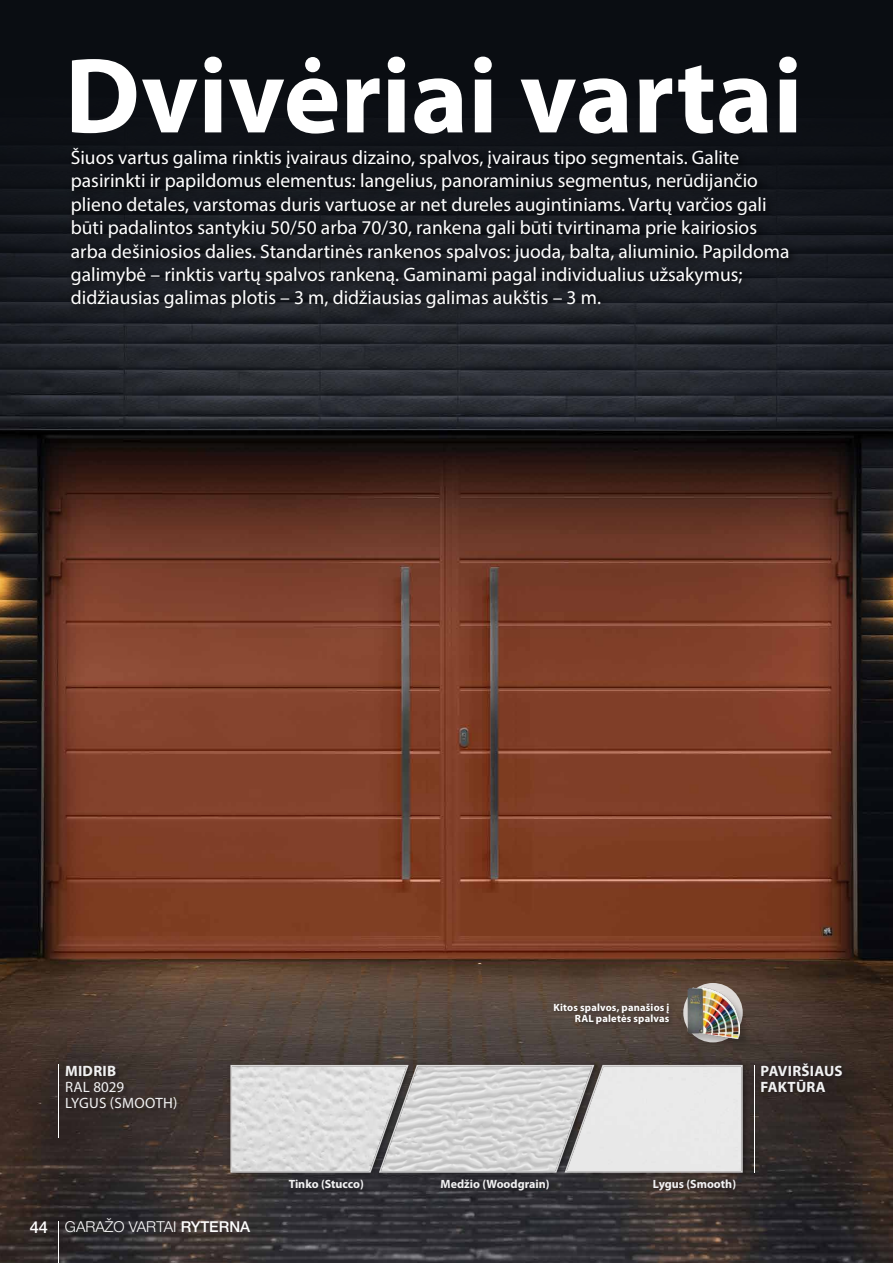
<style>
.page{position:relative;width:893px;height:1263px;background:#fff}
.page>*{position:absolute;margin:0;border:0;box-sizing:border-box;transform-origin:0 0}
.t1{font:700 108px "Myriad Pro";color:#fff}
.t2{font:19.5px/23.4px "Myriad Pro";color:#fff}
.t3{font:700 15px/15.6px "Myriad Pro";letter-spacing:.02em;color:#f1f1f2}
.t4{font:300 15px "Helvetica Neue LT Pro";color:#fff}
.t5{font:15px/15.8px "Myriad Pro";letter-spacing:.02em;color:#f1f1f2}
.t6{font:700 12px "Myriad Pro";color:#f1f1f2}
.t7{font:700 10.5px/10.5px "Myriad Pro";letter-spacing:.015em;color:#fff;text-align:right}
.s1{font-weight:500;font-size:16.5px}
.s2{font-weight:500}
</style>
<div class="page">
<img style="left:0;top:500px;width:893px;height:763px">
<svg style="left:0;top:0;width:893px;height:500px"></svg>
<div style="left:67px;top:144px;width:731px;height:174px;background:#000;opacity:.9"></div>
<div style="left:551px;top:1001px;width:124px;height:29px;background:#000;opacity:.4"></div>
<svg style="left:683px;top:983px;width:60px;height:59px"></svg>
<div style="left:689px;top:988px;width:61px;height:61px;background:#000;opacity:.2"></div>
<img style="left:686px;top:986px;width:53px;height:53px">
<div style="left:376px;top:1062px;width:224px;height:117px;background:#000;opacity:.4"></div>
<div style="left:227px;top:1062px;width:187px;height:117px;background:#000;opacity:.4"></div>
<div style="left:286px;top:1177px;width:83px;height:19px;background:#000;opacity:.4"></div>
<div style="left:438px;top:1177px;width:117px;height:19px;background:#000;opacity:.4"></div>
<div style="left:562px;top:1062px;width:187px;height:117px;background:#000;opacity:.4"></div>
<svg style="left:230px;top:1064px;width:513px;height:110px"></svg>
<div style="left:651px;top:1177px;width:90px;height:20px;background:#000;opacity:.4"></div>
<div style="left:751px;top:1062px;width:9px;height:116px;background:#000;opacity:.4"></div>
<hr style="left:754px;top:1065px;width:1px;height:108px;background:#fff">
<div style="left:758px;top:1061px;width:90px;height:36px;background:#2e2523"></div>
<hr style="left:58px;top:1065px;width:1px;height:73px;background:#fff">
<div style="left:67px;top:1067px;width:114px;height:46px;background:#000;opacity:.3"></div>
<hr style="left:58px;top:1221px;width:1px;height:42px;background:#fff">
<h1 class="t1" style="left:65px;top:26px;width:739px">Dvivėriai vartai</h1>
<p class="t2" style="left:71px;top:145px;width:720px">Šiuos vartus galima rinktis įvairaus dizaino, spalvos, įvairaus tipo segmentais. Galite pasirinkti ir papildomus elementus: langelius, panoraminius segmentus, nerūdijančio plieno detales, varstomas duris vartuose ar net dureles augintiniams. Vartų varčios gali būti padalintos santykiu 50/50 arba 70/30, rankena gali būti tvirtinama prie kairiosios arba dešiniosios dalies. Standartinės rankenos spalvos: juoda, balta, aliuminio. Papildoma galimybė – rinktis vartų spalvos rankeną. Gaminami pagal individualius užsakymus; didžiausias galimas plotis – 3 m, didžiausias galimas aukštis – 3 m.</p>
<p class="t3" style="left:65px;top:1063px;width:53px">MIDRIB</p>
<p class="t5" style="left:65px;top:1079px;width:114px">RAL 8029<br>LYGUS (SMOOTH)</p>
<p class="t4" style="left:30px;top:1217px;width:222px"><span class="s1">44</span> GARAŽO VARTAI <span class="s2">RYTERNA</span></p>
<p class="t7" style="left:553px;top:1002px;width:117px">Kitos spalvos, panašios į<br>RAL paletės spalvas</p>
<p class="t3" style="left:760px;top:1063px;width:84px">PAVIRŠIAUS<br>FAKTŪRA</p>
<p class="t6" style="left:289px;top:1176px;width:77px">Tinko (Stucco)</p>
<p class="t6" style="left:440px;top:1176px;width:111px">Medžio (Woodgrain)</p>
<p class="t6" style="left:653px;top:1176px;width:85px">Lygus (Smooth)</p>
</div>
